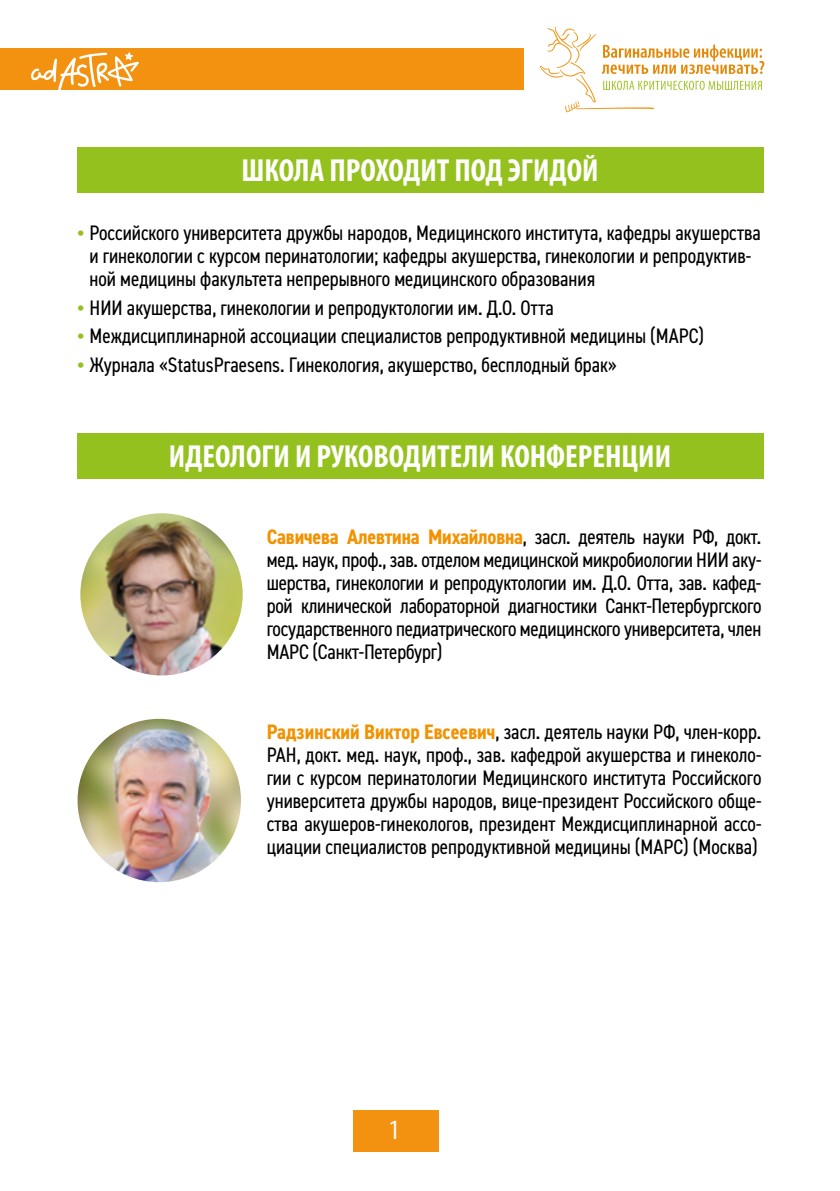
<style>
.page{position:relative;width:840px;height:1191px;background:#fff}
.page>*{position:absolute;margin:0;border:0;box-sizing:border-box;transform-origin:0 0}
.t1{font:700 condensed 32px "Myriad Pro";color:#fff}
.t2{font:condensed 28px "Myriad Pro";color:#fff}
.t3{font:condensed 21px/23px "DIN2014";color:#000;text-align:justify}
.s1{font-size:32px;color:#95c11f}
.s2{font-weight:700;color:#f39200}
</style>
<div class="page">
<svg style="left:540px;top:27px;width:224px;height:85px"></svg>
<div style="left:0;top:48px;width:523px;height:42px;background:#f39210"></div>
<svg style="left:31px;top:52px;width:108px;height:38px"></svg>
<div style="left:353px;top:1109px;width:85px;height:42px;background:#f39210"></div>
<div style="left:77px;top:433px;width:686px;height:45px;background:#95c11f"></div>
<div style="left:77px;top:147px;width:686px;height:46px;background:#95c11f"></div>
<img style="left:77px;top:719px;width:164px;height:163px;border-radius:82px">
<img style="left:80px;top:513px;width:162px;height:162px;border-radius:81px">
<h1 class="t1" style="left:241px;top:151px;width:358px">ШКОЛА ПРОХОДИТ ПОД ЭГИДОЙ</h1>
<p class="t3" style="left:89px;top:220px;width:672px;text-align:left;text-indent:-13px"><span class="s1">•</span> Российского университета дружбы народов, Медицинского института, кафедры акушерства и гинекологии с курсом перинатологии; кафедры акушерства, гинекологии и репродуктив&shy;ной медицины факультета непрерывного медицинского образования</p>
<p class="t3" style="left:77px;top:295px;width:478px"><span class="s1">•</span> НИИ акушерства, гинекологии и репродуктологии им. Д.О. Отта</p>
<p class="t3" style="left:77px;top:324px;width:628px"><span class="s1">•</span> Междисциплинарной ассоциации специалистов репродуктивной медицины (МАРС)</p>
<p class="t3" style="left:77px;top:352px;width:541px"><span class="s1">•</span> Журнала «StatusPraesens. Гинекология, акушерство, бесплодный брак»</p>
<h1 class="t1" style="left:169px;top:436px;width:503px">ИДЕОЛОГИ И РУКОВОДИТЕЛИ КОНФЕРЕНЦИИ</h1>
<p class="t3" style="left:266px;top:524px;width:496px"><span class="s2">Савичева Алевтина Михайловна</span>, засл. деятель науки РФ, докт. мед. наук, проф., зав. отделом медицинской микробиологии НИИ аку&shy;шерства, гинекологии и репродуктологии им. Д.О. Отта, зав. кафед&shy;рой клинической лабораторной диагностики Санкт-Петербургского государственного педиатрического медицинского университета, член МАРС (Санкт-Петербург)</p>
<p class="t3" style="left:266px;top:719px;width:496px"><span class="s2">Радзинский Виктор Евсеевич</span>, засл. деятель науки РФ, член-корр.<br>РАН, докт. мед. наук, проф., зав. кафедрой акушерства и гинеколо&shy;гии с курсом перинатологии Медицинского института Российского университета дружбы народов, вице-президент Российского обще&shy;ства акушеров-гинекологов, президент Междисциплинарной ассо&shy;циации специалистов репродуктивной медицины (МАРС) (Москва)</p>
<h2 class="t2" style="left:388px;top:1113px;width:12px">1</h2>
</div>
